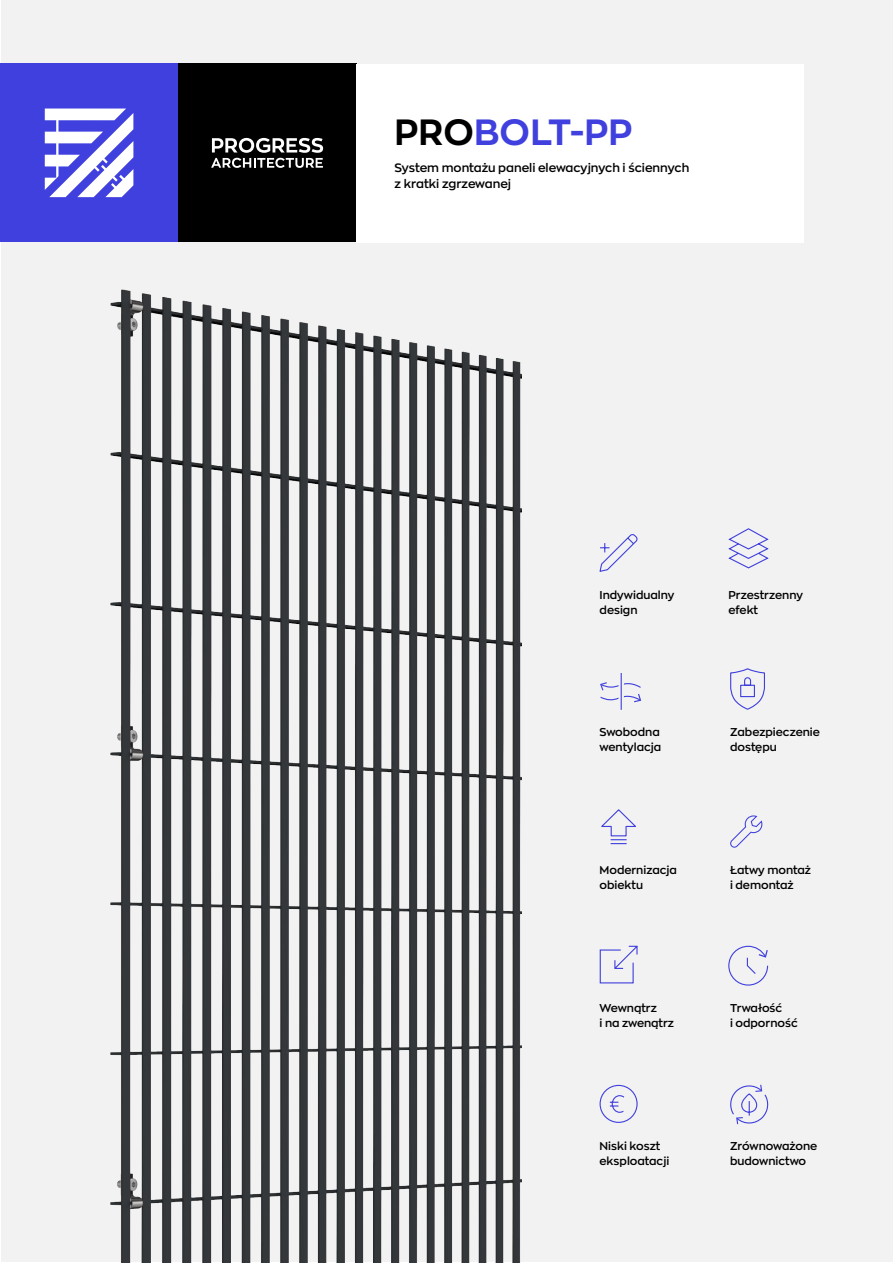
<style>
.page{position:relative;width:893px;height:1263px;background:#fff}
.page>*{position:absolute;margin:0;border:0;box-sizing:border-box;transform-origin:0 0}
.t1{font:700 36px "Zona Pro";letter-spacing:.01em;color:#4040de}
.t2{font:600 12px/15.8px "Zona Pro";color:#000}
.t3{font:600 11.25px/15px "Zona Pro";color:#000}
.s1{color:#000}
</style>
<div class="page">
<div style="left:1px;top:1px;width:891px;height:1261px;background:#f2f2f2"></div>
<img style="left:110px;top:242px;width:412px;height:1021px">
<div style="left:0;top:64px;width:178px;height:178px;background:#4040de"></div>
<div style="left:178px;top:64px;width:178px;height:178px;background:#000"></div>
<svg style="left:45px;top:109px;width:88px;height:88px"></svg>
<svg style="left:211px;top:138px;width:112px;height:30px"></svg>
<hr style="left:621px;top:673px;width:1px;height:37px;background:#4040de">
<svg style="left:600px;top:682px;width:42px;height:20px"></svg>
<svg style="left:730px;top:815px;width:33px;height:33px"></svg>
<svg style="left:599px;top:1084px;width:39px;height:39px"></svg>
<svg style="left:730px;top:1084px;width:39px;height:41px"></svg>
<svg style="left:728px;top:945px;width:41px;height:41px"></svg>
<svg style="left:599px;top:945px;width:39px;height:39px"></svg>
<svg style="left:728px;top:528px;width:41px;height:41px"></svg>
<svg style="left:601px;top:809px;width:35px;height:36px"></svg>
<svg style="left:730px;top:669px;width:35px;height:41px"></svg>
<svg style="left:599px;top:534px;width:39px;height:38px"></svg>
<div style="left:356px;top:64px;width:447px;height:178px;background:#fff"></div>
<h1 class="t1" style="left:395px;top:108px;width:239px"><span class="s1">PRO</span>BOLT-PP</h1>
<p class="t2" style="left:395px;top:160px;width:296px">System montażu paneli elewacyjnych i ściennych z kratki zgrzewanej</p>
<p class="t3" style="left:600px;top:587px;width:76px">Indywidualny design</p>
<p class="t3" style="left:729px;top:587px;width:76px">Przestrzenny efekt</p>
<p class="t3" style="left:600px;top:725px;width:63px">Swobodna wentylacja</p>
<p class="t3" style="left:730px;top:724px;width:91px">Zabezpieczenie dostępu</p>
<p class="t3" style="left:600px;top:862px;width:79px">Modernizacja obiektu</p>
<p class="t3" style="left:730px;top:862px;width:82px">Łatwy montaż i demontaż</p>
<p class="t3" style="left:600px;top:1000px;width:76px">Wewnątrz<br>i na zwenątrz</p>
<p class="t3" style="left:730px;top:1000px;width:69px">Trwałość<br>i odporność</p>
<p class="t3" style="left:600px;top:1138px;width:71px">Niski koszt eksploatacji</p>
<p class="t3" style="left:730px;top:1138px;width:89px">Zrównoważone budownictwo</p>
</div>
